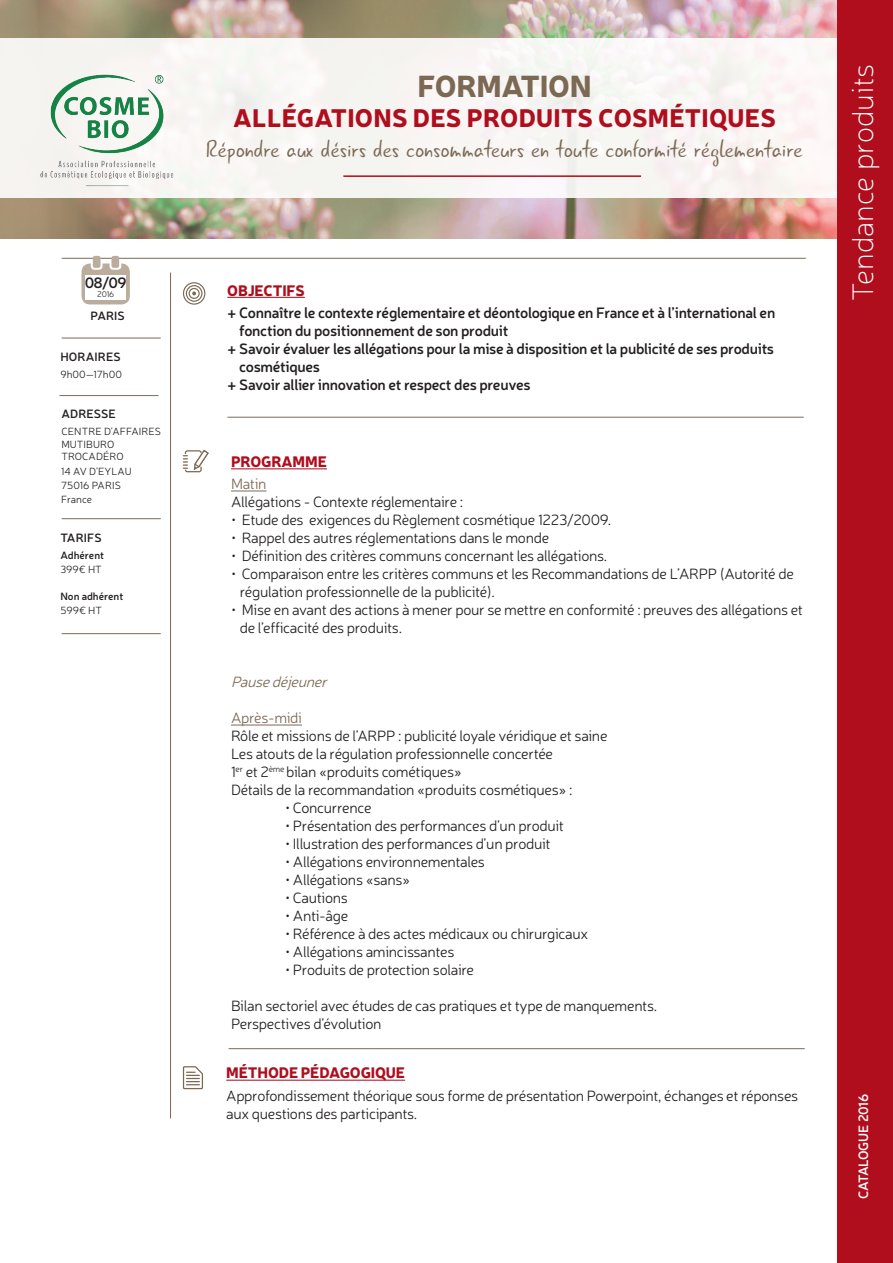
<style>
.page{position:relative;width:893px;height:1263px;background:#fff}
.page>*{position:absolute;margin:0;border:0;box-sizing:border-box;transform-origin:0 0}
.t1{font:100 30px "Neris";color:#fff}
.t2{font:900 30px "Neris";letter-spacing:-.01em;color:#7c6954}
.t3{font:25.05px/30.2px "Gunny Rewritten";color:#7c6954}
.t4{font:900 25.05px "Neris";letter-spacing:.01em;color:#b00d1d}
.t5{font:300 15px/18px "Neris";letter-spacing:-.02em;color:#231f20}
.t6{font:600 15px/22.2px "Neris";letter-spacing:-.02em;color:#231f20}
.t7{font:900 15px/22.2px "Neris";letter-spacing:-.01em;color:#b00d1d}
.t8{font:italic 300 15px "Neris";color:#7c6954}
.t9{font:600 13.5px "Neris";letter-spacing:-.025em;color:#fff}
.t10{font:600 12px "Neris";letter-spacing:.01em;color:#231f20}
.t11{font:300 10.5px/12.6px "Neris";color:#231f20}
.t12{font:600 10.5px/14.2px "Neris";color:#231f20}
.t13{font:300 8.25px "Neris";color:#231f20}
.s1{font-weight:300}
.s2{font-family:"Neris";font-weight:900;color:#b00d1d}
.s3{font-weight:900;color:#b00d1d}
.s4{font-weight:300;color:#7c6954}
.s5{color:#7c6954}
</style>
<div class="page">
<img style="left:0;top:0;width:838px;height:239px">
<div style="left:838px;top:0;width:55px;height:1263px;background:#b00d1d"></div>
<hr style="left:62px;top:258px;width:744px;height:1px;background:#7c6954">
<hr style="left:62px;top:633px;width:99px;height:1px;background:#7c6954">
<hr style="left:170px;top:272px;width:1px;height:846px;background:#7c6954">
<hr style="left:227px;top:417px;width:577px;height:1px;background:#7c6954">
<hr style="left:231px;top:468px;width:96px;height:1px;background:#b00d1d">
<hr style="left:231px;top:491px;width:36px;height:1px;background:#7c6954">
<hr style="left:231px;top:725px;width:71px;height:1px;background:#7c6954">
<svg style="left:183px;top:449px;width:26px;height:24px"></svg>
<hr style="left:227px;top:297px;width:78px;height:1px;background:#b00d1d">
<svg style="left:182px;top:282px;width:24px;height:23px"></svg>
<hr style="left:62px;top:518px;width:99px;height:1px;background:#7c6954">
<hr style="left:62px;top:338px;width:99px;height:1px;background:#7c6954">
<hr style="left:229px;top:1048px;width:576px;height:1px;background:#7c6954">
<hr style="left:226px;top:1080px;width:179px;height:1px;background:#b00d1d">
<svg style="left:182px;top:1066px;width:21px;height:24px"></svg>
<div style="left:0;top:38px;width:837px;height:160px;background:#f7f5f3"></div>
<img style="left:40px;top:74px;width:134px;height:112px">
<hr style="left:343px;top:175px;width:298px;height:2px;background:#b00d1d">
<div style="left:81px;top:263px;width:49px;height:41px;background:#bbad9d;border-radius:8px"></div>
<div style="left:85px;top:275px;width:41px;height:24px;background:#fff"></div>
<svg style="left:91px;top:260px;width:12px;height:10px"></svg>
<svg style="left:110px;top:260px;width:11px;height:10px"></svg>
<div style="left:93px;top:256px;width:7px;height:12px;background:#bbad9d;border-radius:2px"></div>
<div style="left:111px;top:256px;width:8px;height:12px;background:#bbad9d;border-radius:2px"></div>
<hr style="left:60px;top:395px;width:99px;height:1px;background:#7c6954">
<p class="t6" style="left:85px;top:271px;width:43px">08/09</p>
<p class="t13" style="left:97px;top:289px;width:18px">2016</p>
<p class="t10" style="left:91px;top:307px;width:36px">PARIS</p>
<p class="t10" style="left:60px;top:349px;width:25px">Horair</p>
<p class="t10" style="left:106px;top:349px;width:15px">es</p>
<p class="t11" style="left:60px;top:368px;width:63px">9h00—17h00</p>
<p class="t10" style="left:61px;top:406px;width:56px">adresse</p>
<p class="t11" style="left:61px;top:425px;width:101px">Centre d’Affaires<br>Muti buro<br>Trocadéro</p>
<p class="t11" style="left:61px;top:464px;width:72px;line-height:14.2px">14 av d’Eylau<br>75016 Pari s<br>France</p>
<p class="t10" style="left:60px;top:529px;width:43px">TARIFS</p>
<p class="t12" style="left:60px;top:547px;width:45px">Adhérent<br><span class="s1">399€ HT</span></p>
<p class="t12" style="left:60px;top:588px;width:64px">Non adhérent<br><span class="s1">599€ HT</span></p>
<p class="t2" style="left:417px;top:64px;width:176px">FORMATION</p>
<p class="t3" style="left:207px;top:105px;width:597px;text-indent:463px"><span class="s2">ÉTIQUES<br></span>Répondre aux désirs des consommateurs en toute conformité réglementaire</p>
<p class="t4" style="left:233px;top:100px;width:140px">ALLÉGATIONS</p>
<p class="t4" style="left:413px;top:100px;width:72px">DES PRO</p>
<p class="t4" style="left:519px;top:100px;width:114px">DUITS COSM</p>
<p class="t6" style="left:227px;top:278px;width:550px"><span class="s3">OBJECTIFS<br></span>+ Connaître le contexte réglementaire et déontologique en France et à l’international en</p>
<p class="t6" style="left:239px;top:319px;width:271px">fonction du positionnement de son produit</p>
<p class="t6" style="left:227px;top:337px;width:548px">+ Savoir évaluer les allégations pour la mise à disposition et la publicité de ses produits</p>
<p class="t6" style="left:239px;top:355px;width:82px">cosmétiques</p>
<p class="t6" style="left:227px;top:373px;width:305px">+ Savoir allier innovation et respect des preuves</p>
<p class="t7" style="left:231px;top:450px;width:97px">PROGRAMME<br><span class="s4">Matin</span></p>
<p class="t5" style="left:231px;top:493px;width:234px">Allégations - Contexte réglementaire :</p>
<p class="t5" style="left:231px;top:511px;width:382px">• Etude des exigences du Règlement cosmétique 1223/2009.</p>
<p class="t5" style="left:231px;top:529px;width:320px">• Rappel des autres réglementations dans le monde</p>
<p class="t5" style="left:231px;top:547px;width:378px">• Définition des critères communs concernant les allégations.</p>
<p class="t5" style="left:240px;top:565px;width:555px;text-indent:-9px">• Comparaison entre les critères communs et les Recommandations de L’ARPP (Autorité de régulation professionnelle de la publicité).</p>
<p class="t5" style="left:240px;top:601px;width:565px;text-indent:-9px">• Mise en avant des actions à mener pour se mettre en conformité : preuves des allégations et de l’efficacité des produits.</p>
<p class="t8" style="left:231px;top:672px;width:102px">Pausedéjeuner</p>
<p class="t5" style="left:231px;top:709px;width:378px"><span class="s5">Après-midi<br></span>Rôle et missions de l’ARPP : publicité loyale véridique et saine Les atouts de la régulation professionnelle concertée<br>1<sup>er</sup> et 2<sup>ème</sup> bilan «produits cométiques»<br>Détails de la recommandation «produits cosmétiques» :</p>
<p class="t5" style="left:285px;top:799px;width:88px">• Concurrence</p>
<p class="t5" style="left:285px;top:817px;width:281px">• Présentation des performances d’un produit</p>
<p class="t5" style="left:285px;top:835px;width:267px">• Illustration des performances d’un produit</p>
<p class="t5" style="left:285px;top:853px;width:201px">• Allégations environnementales</p>
<p class="t5" style="left:285px;top:871px;width:127px">• Allégations «sans»</p>
<p class="t5" style="left:285px;top:889px;width:64px">• Cautions</p>
<p class="t5" style="left:285px;top:907px;width:65px">• Anti-âge</p>
<p class="t5" style="left:285px;top:925px;width:305px">• Référence à des actes médicaux ou chirurgicaux</p>
<p class="t5" style="left:285px;top:943px;width:171px">• Allégations amincissantes</p>
<p class="t5" style="left:285px;top:961px;width:191px">• Produits de protection solaire</p>
<p class="t5" style="left:231px;top:997px;width:428px">Bilan sectoriel avec études de cas pratiques et type de manquements.<br>Perspectives d’évolution</p>
<p class="t7" style="left:226px;top:1061px;width:115px">MÉTHODE PÉDAGOG</p>
<p class="t5" style="left:226px;top:1061px;width:573px;line-height:22.2px;text-indent:145px"><span class="s3">IQUE<br></span>Approfondissement théorique sous forme de présentation Powerpoint, échanges et réponses</p>
<p class="t5" style="left:226px;top:1104px;width:193px">aux questions des participants.</p>
<p class="t1" style="left:844px;top:301px;width:239px;rotate:-90deg">Tendance produits</p>
<p class="t9" style="left:854px;top:1199px;width:107px;rotate:-90deg">CATALOGUE 2016</p>
</div>
